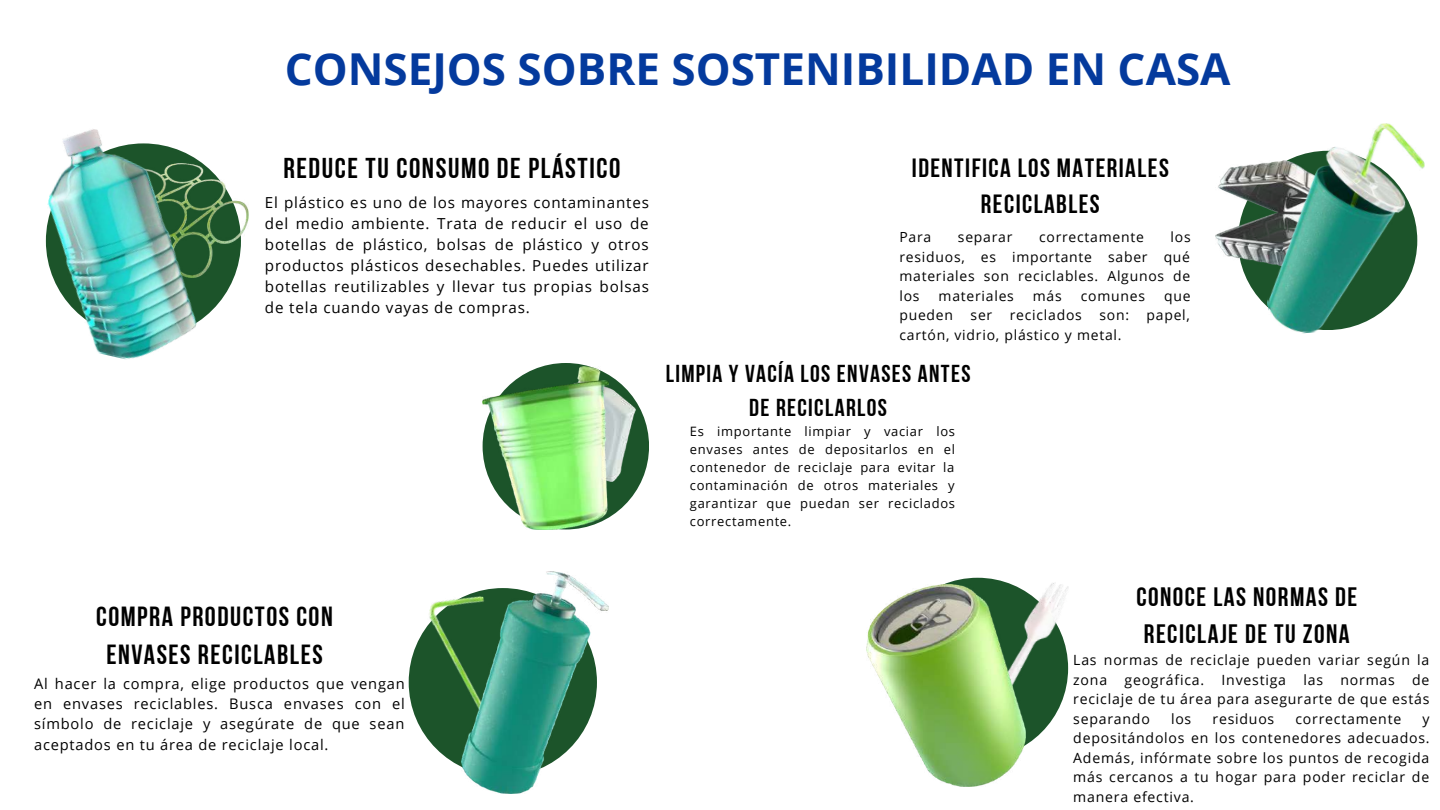
<style>
.page{position:relative;width:1440px;height:810px;background:#fff}
.page>*{position:absolute;margin:0;border:0;box-sizing:border-box;transform-origin:0 0}
.t1{font:700 44px "Open Sans";color:#043a9d}
.t2{font:28.6px "Bebas Neue Cyrillic";letter-spacing:.055em;color:#000}
.t3{font:27.6px/38.1px "Bebas Neue Cyrillic";letter-spacing:.055em;color:#000;text-align:center}
.t4{font:26.6px/36.6px "Bebas Neue Cyrillic";letter-spacing:.055em;color:#000}
.t5{font:26.3px/36.2px "Bebas Neue Cyrillic";letter-spacing:.055em;color:#000;text-align:center}
.t6{font:24.4px/33.6px "Bebas Neue Cyrillic";letter-spacing:.055em;color:#000;text-align:center}
.t7{font:15.2px/21px "Open Sans";letter-spacing:.055em;color:#000;text-align:justify}
.t8{font:14.6px/20.3px "Open Sans";letter-spacing:.055em;color:#000;text-align:justify}
.t9{font:14.1px/19.5px "Open Sans";letter-spacing:.055em;color:#000;text-align:justify}
.t10{font:13.9px/19.5px "Open Sans";letter-spacing:.055em;color:#000;text-align:justify}
.t11{font:12.9px/18px "Open Sans";letter-spacing:.055em;color:#000;text-align:justify}
</style>
<div class="page">
<div style="left:483px;top:363px;width:166px;height:166px;background:#1c542a;border-radius:50%"></div>
<img style="left:234px;top:200px;width:15px;height:77px">
<img style="left:45px;top:129px;width:189px;height:231px">
<img style="left:1215px;top:164px;width:36px;height:101px">
<img style="left:1251px;top:123px;width:174px;height:211px">
<img style="left:577px;top:366px;width:58px;height:116px">
<img style="left:483px;top:380px;width:126px;height:150px">
<img style="left:408px;top:598px;width:53px;height:155px">
<img style="left:461px;top:571px;width:148px;height:222px">
<img style="left:955px;top:579px;width:114px;height:148px">
<img style="left:866px;top:584px;width:159px;height:203px">
<h1 class="t1" style="left:285px;top:38px;width:947px">CONSEJOS SOBRE SOSTENIBILIDAD EN CASA</h1>
<h2 class="t2" style="left:283px;top:157px;width:338px">REDUCE TU CONSUMO DE PLÁSTICO</h2>
<p class="t7" style="left:265px;top:192px;width:386px">El plástico es uno de los mayores contaminantes del medio ambiente. Trata de reducir el uso de botellas de plástico, bolsas de plástico y otros productos plásticos desechables. Puedes utilizar botellas reutilizables y llevar tus propias bolsas de tela cuando vayas de compras.</p>
<h3 class="t5" style="left:912px;top:153px;width:258px">IDENTIFICA LOS MATERIALES<br>RECICLABLES</h3>
<p class="t10" style="left:899px;top:227px;width:293px;text-indent:271px">los residuos, es importante saber qué materiales son reciclables. Algunos de los</p>
<p class="t10" style="left:899px;top:227px;width:33px">Para</p>
<p class="t10" style="left:958px;top:227px;width:56px">separar</p>
<p class="t10" style="left:1039px;top:227px;width:106px">correctamente</p>
<p class="t10" style="left:939px;top:286px;width:77px">materiales</p>
<p class="t10" style="left:1033px;top:286px;width:30px">más</p>
<p class="t10" style="left:1081px;top:286px;width:66px">comunes</p>
<p class="t10" style="left:1164px;top:286px;width:28px">que</p>
<p class="t10" style="left:899px;top:305px;width:55px">pueden</p>
<p class="t10" style="left:971px;top:305px;width:23px">ser</p>
<p class="t10" style="left:1010px;top:305px;width:74px">reciclados</p>
<p class="t10" style="left:1099px;top:305px;width:31px">son:</p>
<p class="t10" style="left:1147px;top:305px;width:45px">papel,</p>
<p class="t10" style="left:899px;top:325px;width:224px">cartón, vidrio, plástico y metal.</p>
<h3 class="t6" style="left:666px;top:359px;width:306px">LIMPIA Y VACÍA LOS ENVASES ANTES<br>DE RECICLARLOS</h3>
<p class="t11" style="left:690px;top:422px;width:267px">Es importante limpiar y vaciar los envases antes de depositarlos en el contenedor de reciclaje para evitar la contaminación de otros materiales y garantizar que puedan ser reciclados correctamente.</p>
<h3 class="t3" style="left:96px;top:600px;width:238px">COMPRA PRODUCTOS CON<br>ENVASES RECICLABLES</h3>
<p class="t8" style="left:34px;top:673px;width:372px">Al hacer la compra, elige productos que vengan en envases reciclables. Busca envases con el símbolo de reciclaje y asegúrate de que sean aceptados en tu área de reciclaje local.</p>
<h3 class="t4" style="left:1136px;top:581px;width:222px">CONOCE LAS NORMAS DE<br>RECICLAJE DE TU ZONA</h3>
<p class="t9" style="left:1073px;top:650px;width:358px">Las normas de reciclaje pueden variar según la zona geográfica. Investiga las normas de reciclaje de tu área para asegurarte de que estás separando</p>
<p class="t9" style="left:1171px;top:708px;width:22px">los</p>
<p class="t9" style="left:1213px;top:708px;width:63px">residuos</p>
<p class="t9" style="left:1295px;top:708px;width:107px">correctamente</p>
<p class="t9" style="left:1073px;top:708px;width:358px;text-indent:349px">y depositándolos en los contenedores adecuados.<br>Además, infórmate sobre los puntos de recogida más cercanos a tu hogar para poder reciclar de manera efectiva.</p>
</div>
